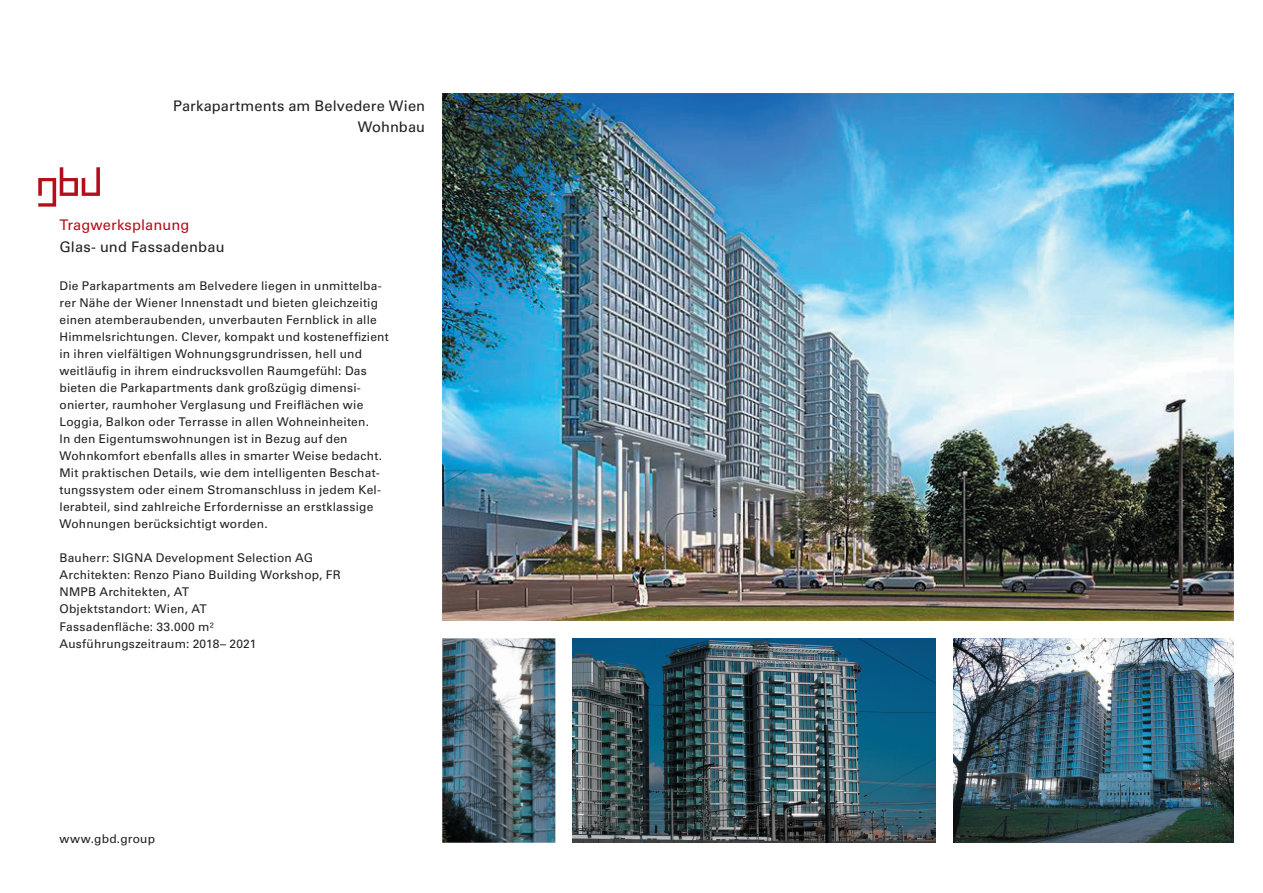
<style>
.page{position:relative;width:1263px;height:893px;background:#fff}
.page>*{position:absolute;margin:0;border:0;box-sizing:border-box;transform-origin:0 0}
.t1{font:14.7px/21.5px "Univers LT Std";letter-spacing:.01em;color:#231f20;text-align:right}
.t2{font:14.7px "Univers LT Std";letter-spacing:.01em;color:#b50e1a}
.t3{font:14.55px "Univers LT Std";letter-spacing:.02em;color:#231f20}
.t4{font:12px/17.1px "Univers LT Std";letter-spacing:.015em;color:#231f20}
.s1{font-size:14.7px}
</style>
<div class="page">
<svg style="left:38px;top:167px;width:62px;height:40px"></svg>
<img style="left:572px;top:638px;width:363px;height:205px">
<img style="left:953px;top:638px;width:280px;height:205px">
<img style="left:442px;top:93px;width:791px;height:527px">
<img style="left:442px;top:638px;width:113px;height:205px">
<p class="t1" style="left:173px;top:95px;width:254px">Parkapartments am Belvedere Wien<br>Wohnbau</p>
<p class="t2" style="left:60px;top:216px;width:131px">Tragwerksplanung</p>
<p class="t3" style="left:60px;top:238px;width:167px"><span class="s1">Glas- und</span> Fassadenbau</p>
<p class="t4" style="left:60px;top:277px;width:331px">Die Parkapartments am Belvedere liegen in unmittelba&shy;rer Nähe der Wiener Innenstadt und bieten gleichzeitig einen atemberaubenden, unverbauten Fernblick in alle Himmelsrichtungen. Clever, kompakt und kosteneffizient in ihren vielfältigen Wohnungsgrundrissen, hell und weitläufig in ihrem eindrucksvollen Raumgefühl: Das bieten die Parkapartments dank großzügig dimensi&shy;onierter, raumhoher Verglasung und Freiflächen wie Loggia, Balkon oder Terrasse in allen Wohneinheiten.<br>In den Eigentumswohnungen ist in Bezug auf den Wohnkomfort ebenfalls alles in smarter Weise bedacht.<br>Mit praktischen Details, wie dem intelligenten Beschat&shy;tungssystem oder einem Stromanschluss in jedem Kel&shy;lerabteil, sind zahlreiche Erfordernisse an erstklassige Wohnungen berücksichtigt worden.</p>
<p class="t4" style="left:60px;top:550px;width:283px">Bauherr: SIGNA Development Selection AG Architekten: Renzo Piano Building Workshop, FR NMPB Architekten, AT<br>Objektstandort: Wien, AT<br>Fassadenfläche: 33.000 m²<br>Ausführungszeitraum: 2018– 2021</p>
<p class="t4" style="left:60px;top:830px;width:97px">www.gbd.group</p>
</div>
